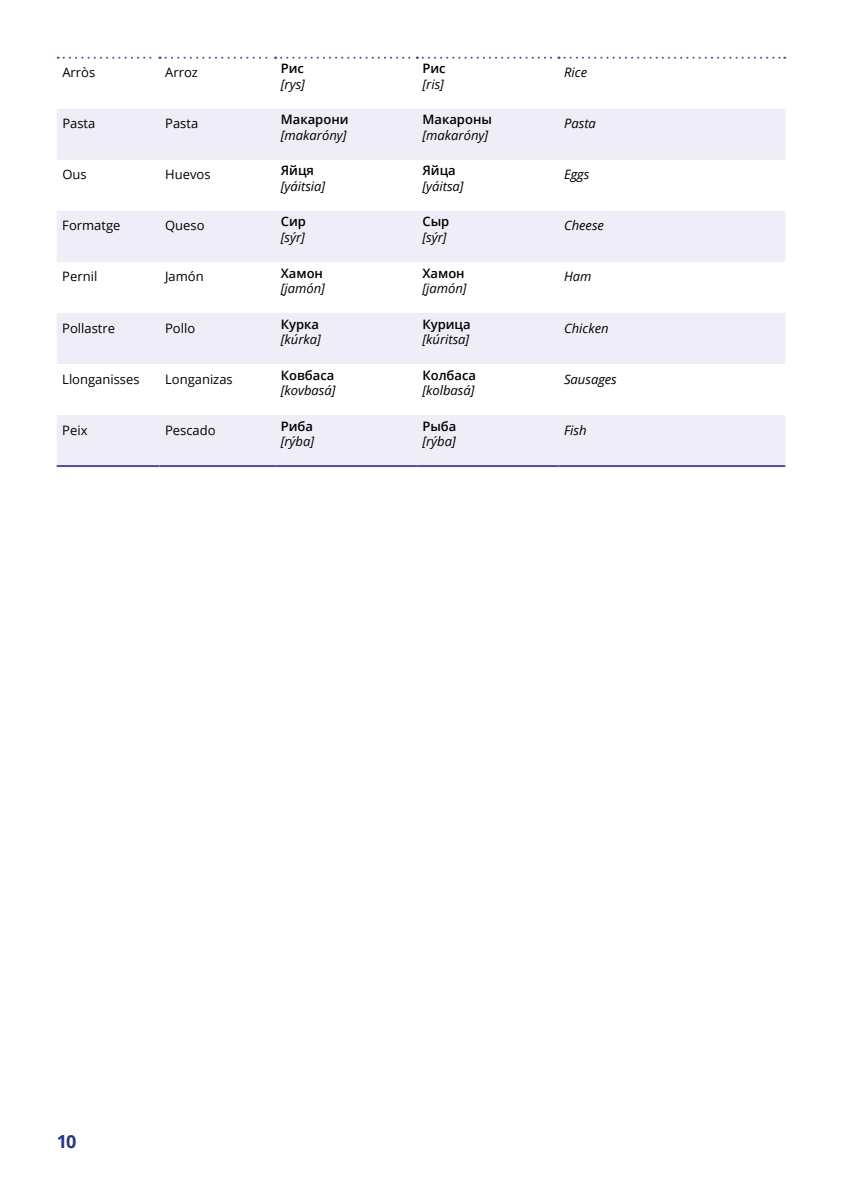
<style>
.page{position:relative;width:842px;height:1191px;background:#fff}
.page>*{position:absolute;margin:0;border:0;box-sizing:border-box;transform-origin:0 0}
.t1{font:700 18px "Open Sans";color:#283583}
.t2{font:italic 13px "Open Sans";color:#000}
.t3{font:13px "Open Sans";color:#000}
.t4{font:600 13px "Open Sans";color:#000}
</style>
<div class="page">
<svg style="left:57px;top:109px;width:728px;height:356px;fill:#efeef8"></svg>
<hr style="left:57px;top:465px;width:102px;height:2px;background:#514e9c">
<hr style="left:159px;top:465px;width:116px;height:2px;background:#514e9c">
<hr style="left:275px;top:465px;width:142px;height:2px;background:#514e9c">
<hr style="left:417px;top:465px;width:141px;height:2px;background:#514e9c">
<hr style="left:558px;top:465px;width:227px;height:2px;background:#514e9c">
<svg style="left:58px;top:57px;width:102px;height:2px"></svg>
<svg style="left:166px;top:57px;width:619px;height:2px"></svg>
<p class="t3" style="left:62px;top:64px;width:34px">Arròs</p>
<p class="t3" style="left:165px;top:64px;width:34px">Arroz</p>
<p class="t4" style="left:281px;top:60px;width:25px">Рис</p>
<p class="t2" style="left:281px;top:75px;width:26px">[rys]</p>
<p class="t4" style="left:422px;top:60px;width:25px">Рис</p>
<p class="t2" style="left:422px;top:75px;width:23px">[ris]</p>
<p class="t2" style="left:564px;top:64px;width:24px">Rice</p>
<p class="t3" style="left:62px;top:115px;width:35px">Pasta</p>
<p class="t3" style="left:165px;top:115px;width:35px">Pasta</p>
<p class="t4" style="left:281px;top:111px;width:69px">Макарони</p>
<p class="t2" style="left:281px;top:126px;width:67px">[makaróny]</p>
<p class="t4" style="left:422px;top:111px;width:71px">Макароны</p>
<p class="t2" style="left:422px;top:126px;width:67px">[makaróny]</p>
<p class="t2" style="left:564px;top:115px;width:33px">Pasta</p>
<p class="t3" style="left:62px;top:166px;width:26px">Ous</p>
<p class="t3" style="left:165px;top:166px;width:47px">Huevos</p>
<p class="t4" style="left:281px;top:162px;width:35px">Яйця</p>
<p class="t2" style="left:281px;top:177px;width:46px">[yáitsia]</p>
<p class="t4" style="left:422px;top:162px;width:35px">Яйца</p>
<p class="t2" style="left:422px;top:177px;width:43px">[yáitsa]</p>
<p class="t2" style="left:564px;top:166px;width:27px">Eggs</p>
<p class="t3" style="left:62px;top:217px;width:60px">Formatge</p>
<p class="t3" style="left:165px;top:217px;width:41px">Queso</p>
<p class="t4" style="left:281px;top:213px;width:27px">Сир</p>
<p class="t2" style="left:281px;top:228px;width:26px">[sýr]</p>
<p class="t4" style="left:422px;top:213px;width:28px">Сыр</p>
<p class="t2" style="left:422px;top:228px;width:26px">[sýr]</p>
<p class="t2" style="left:564px;top:217px;width:41px">Cheese</p>
<p class="t3" style="left:62px;top:268px;width:36px">Pernil</p>
<p class="t3" style="left:165px;top:268px;width:40px">Jamón</p>
<p class="t4" style="left:281px;top:264px;width:44px">Хамон</p>
<p class="t2" style="left:281px;top:279px;width:46px">[jamón]</p>
<p class="t4" style="left:422px;top:264px;width:44px">Хамон</p>
<p class="t2" style="left:422px;top:279px;width:46px">[jamón]</p>
<p class="t2" style="left:564px;top:268px;width:29px">Ham</p>
<p class="t3" style="left:62px;top:319px;width:54px">Pollastre</p>
<p class="t3" style="left:165px;top:319px;width:32px">Pollo</p>
<p class="t4" style="left:281px;top:315px;width:40px">Курка</p>
<p class="t2" style="left:281px;top:330px;width:42px">[kúrka]</p>
<p class="t4" style="left:422px;top:315px;width:50px">Курица</p>
<p class="t2" style="left:422px;top:330px;width:48px">[kúritsa]</p>
<p class="t2" style="left:564px;top:319px;width:46px">Chicken</p>
<p class="t3" style="left:62px;top:370px;width:79px">Llonganisses</p>
<p class="t3" style="left:165px;top:370px;width:69px">Longanizas</p>
<p class="t4" style="left:281px;top:366px;width:55px">Ковбаса</p>
<p class="t2" style="left:281px;top:381px;width:56px">[kovbasá]</p>
<p class="t4" style="left:422px;top:366px;width:55px">Колбаса</p>
<p class="t2" style="left:422px;top:381px;width:54px">[kolbasá]</p>
<p class="t2" style="left:564px;top:370px;width:54px">Sausages</p>
<p class="t3" style="left:62px;top:421px;width:27px">Peix</p>
<p class="t3" style="left:165px;top:421px;width:52px">Pescado</p>
<p class="t4" style="left:281px;top:417px;width:34px">Риба</p>
<p class="t2" style="left:281px;top:432px;width:35px">[rýba]</p>
<p class="t4" style="left:422px;top:417px;width:35px">Рыба</p>
<p class="t2" style="left:422px;top:432px;width:35px">[rýba]</p>
<p class="t2" style="left:564px;top:421px;width:24px">Fish</p>
<h1 class="t1" style="left:57px;top:1129px;width:21px">10</h1>
</div>
